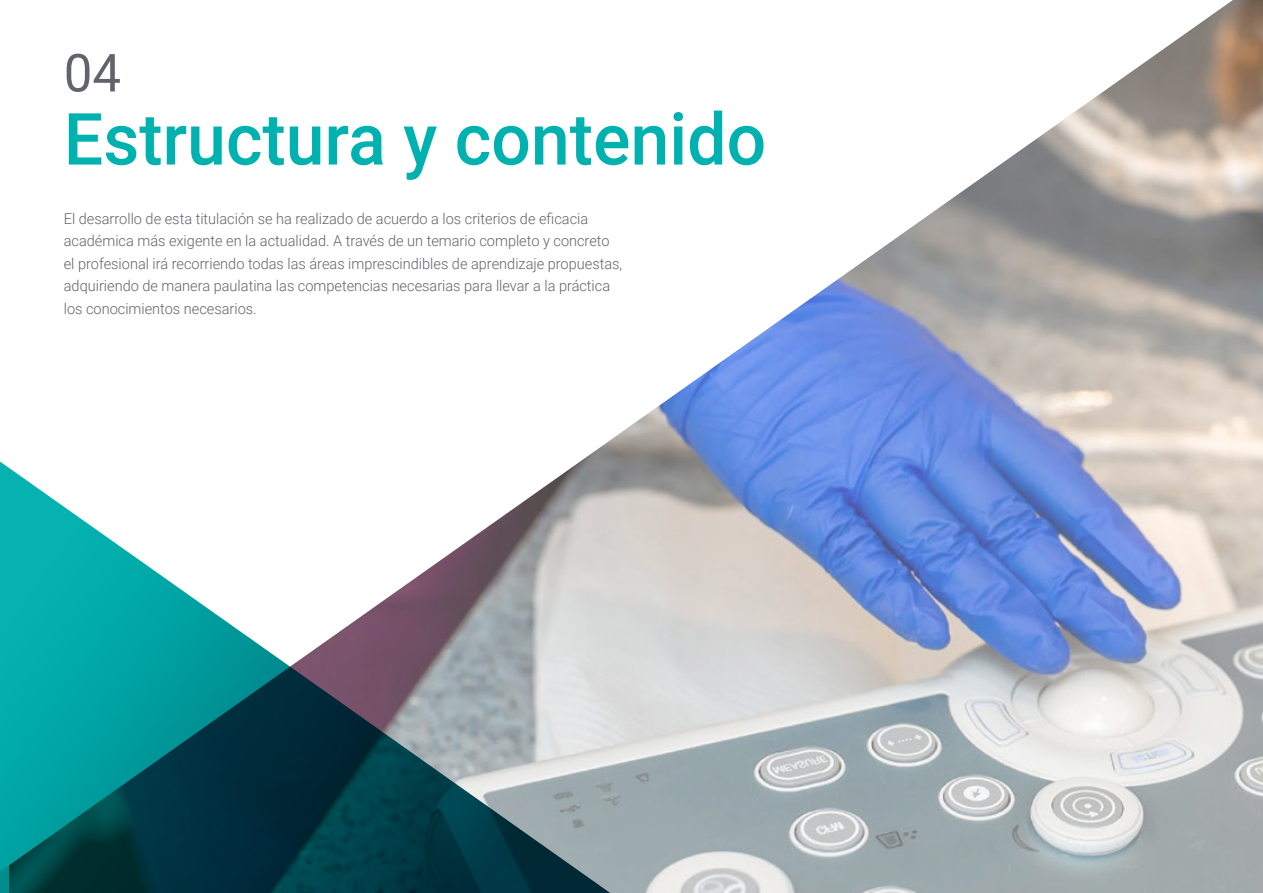
<style>
.page{position:relative;width:1263px;height:893px;background:#fff}
.page>*{position:absolute;margin:0;border:0;box-sizing:border-box;transform-origin:0 0}
.t1{font:500 72px "Roboto";color:#00b2af}
.t2{font:52.5px "Roboto";color:#61646a}
.t3{font:300 15px/22.5px "Roboto";color:#61646a}
</style>
<div class="page">
<img style="left:602px;top:0;width:661px;height:893px">
<svg style="left:0;top:446px;width:640px;height:447px"></svg>
<h2 class="t2" style="left:64px;top:36px;width:59px">04</h2>
<h1 class="t1" style="left:64px;top:89px;width:704px">Estructura y contenido</h1>
<p class="t3" style="left:64px;top:207px;width:560px">El desarrollo de esta titulación se ha realizado de acuerdo a los criterios de eficacia académica más exigente en la actualidad. A través de un temario completo y concreto el profesional irá recorriendo todas las áreas imprescindibles de aprendizaje propuestas, adquiriendo de manera paulatina las competencias necesarias para llevar a la práctica los conocimientos necesarios.</p>
</div>
